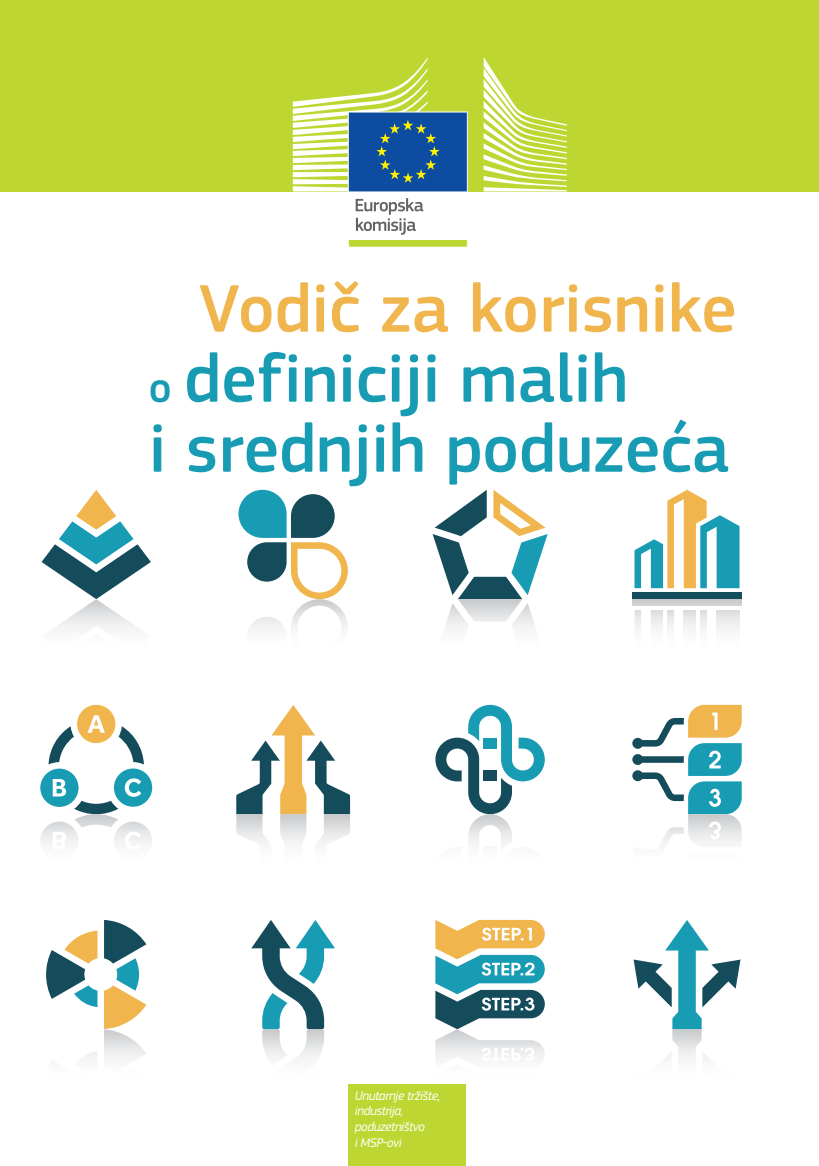
<style>
.page{position:relative;width:819px;height:1166px;background:#fff}
.page>*{position:absolute;margin:0;border:0;box-sizing:border-box;transform-origin:0 0}
.document_title_2{font:500 70px/70px "EC Square Sans Pro";color:#179cb4}
.document_title_1{font:500 70px "EC Square Sans Pro";color:#f0b54d}
.document_subject{font:italic 13.12px/15.8px "EC Square Sans Pro";letter-spacing:-.03em;color:#fff}
.s1{font-size:43.75px}
</style>
<div class="page">
<svg style="left:42px;top:490px;width:109px;height:140px"></svg>
<svg style="left:633px;top:920px;width:107px;height:140px"></svg>
<svg style="left:236px;top:705px;width:114px;height:140px"></svg>
<svg style="left:238px;top:490px;width:110px;height:140px"></svg>
<svg style="left:40px;top:705px;width:112px;height:140px"></svg>
<svg style="left:432px;top:490px;width:115px;height:140px"></svg>
<svg style="left:46px;top:930px;width:51px;height:77px"></svg>
<svg style="left:104px;top:920px;width:42px;height:140px"></svg>
<svg style="left:80px;top:1052px;width:17px;height:8px"></svg>
<svg style="left:632px;top:705px;width:109px;height:140px"></svg>
<svg style="left:251px;top:920px;width:84px;height:140px"></svg>
<svg style="left:435px;top:920px;width:109px;height:165px"></svg>
<svg style="left:435px;top:705px;width:109px;height:140px"></svg>
<svg style="left:634px;top:490px;width:105px;height:98px"></svg>
<div style="left:632px;top:592px;width:109px;height:7px;background:#154c5c"></div>
<svg style="left:634px;top:610px;width:29px;height:20px"></svg>
<svg style="left:700px;top:610px;width:6px;height:20px"></svg>
<div style="left:716px;top:610px;width:23px;height:47px;background:linear-gradient(to bottom,#e3e4e6,#fff)"></div>
<svg style="left:667px;top:610px;width:7px;height:20px"></svg>
<svg style="left:683px;top:610px;width:12px;height:20px"></svg>
<div style="left:632px;top:599px;width:109px;height:7px;background:#cccdcf"></div>
<div style="left:348px;top:1085px;width:118px;height:81px;background:#bdd631"></div>
<div style="left:0;top:0;width:819px;height:191px;background:#bdd631"></div>
<svg style="left:483px;top:57px;width:83px;height:134px"></svg>
<svg style="left:293px;top:57px;width:175px;height:190px"></svg>
<p class="document_title_1" style="left:198px;top:268px;width:539px">Vodič za korisnike</p>
<p class="document_title_2" style="left:149px;top:345px;width:582px"><span class="s1">o</span> definiciji malih<br>i srednjih poduzeća</p>
<p class="document_subject" style="left:355px;top:1087px;width:87px">Unutarnje tržište, industrija, poduzetništvo<br>i MSP-ovi</p>
</div>
